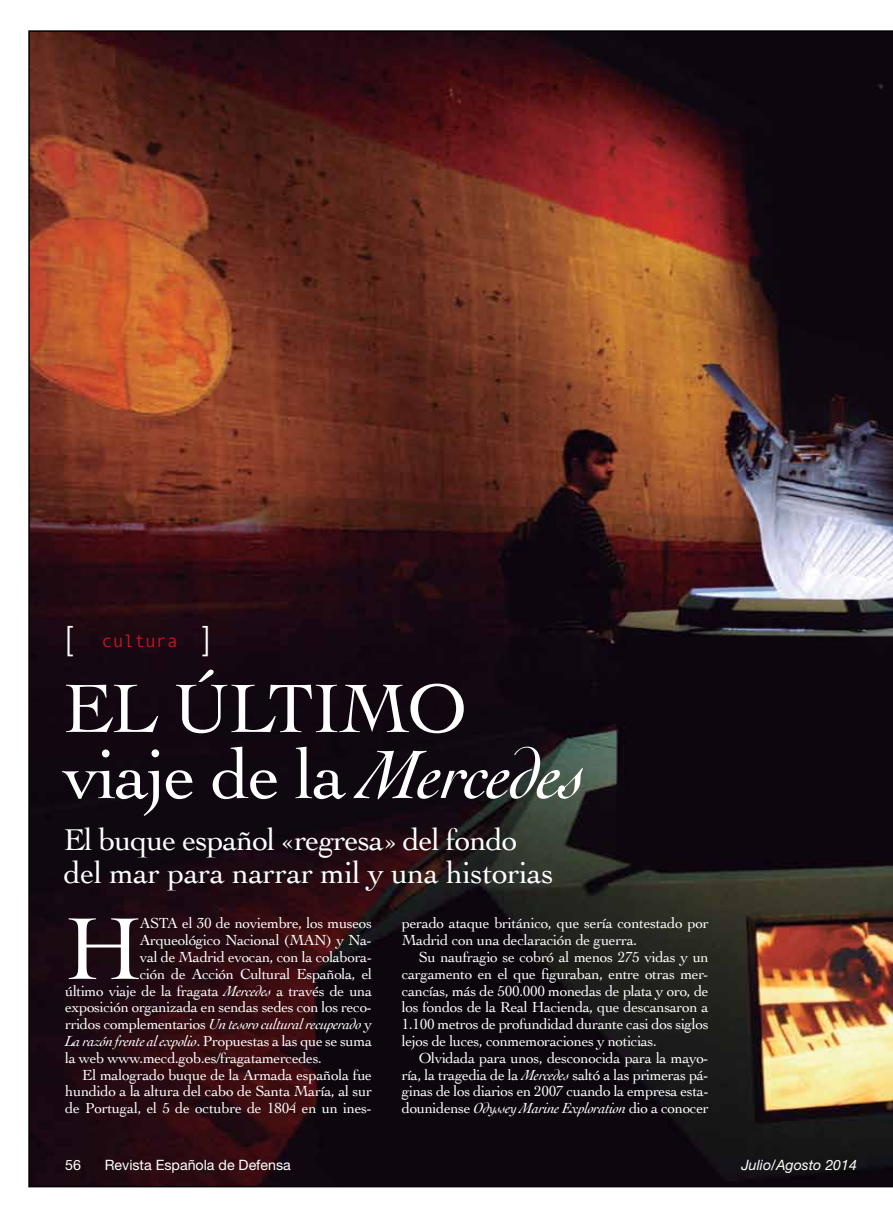
<style>
.page{position:relative;width:893px;height:1217px;background:#fff}
.page>*{position:absolute;margin:0;border:0;box-sizing:border-box;transform-origin:0 0}
.t1{font:92.4px "Cochin";color:#fff}
.t2{font:72px/66px "Cochin";letter-spacing:-.02em;color:#fff}
.t3{font:300 33px "Helvetica Neue";color:#fff}
.t4{font:31.5px/33px "Cochin";letter-spacing:-.03em;color:#fff}
.t5{font:18px "Monotypecom";color:#c4161c}
.t6{font:15.3px/16.8px "Cochin";letter-spacing:-.025em;color:#fff;text-align:justify}
.t7{font:italic 15.3px "Cochin";letter-spacing:-.025em;color:#fff}
.t8{font:14.25px "Helvetica Neue";color:#fff}
.t9{font:italic 14.25px "Helvetica Neue";color:#fff}
.s1{font-family:"Helvetica Neue";font-weight:300;font-size:33px;color:#fff}
.s2{font-style:italic}
.s3{font-style:normal}
</style>
<div class="page">
<img style="left:28px;top:30px;width:865px;height:1156px">
<h3 class="t3" style="left:65px;top:618px;width:9px">[</h3>
<p class="t5" style="left:102px;top:631px;width:110px">cultura <span class="s1">]</span></p>
<h2 class="t2" style="left:63px;top:672px;width:525px">El Último viaje de la <span class="s2">Mercedes</span></h2>
<h3 class="t4" style="left:64px;top:821px;width:491px">El buque español «regresa» del fondo del mar para narrar mil y una historias</h3>
<h1 class="t1" style="left:65px;top:886px;width:78px">H</h1>
<p class="t6" style="left:140px;top:914px;width:234px">ASTA el 30 de noviembre, los museos</p>
<p class="t6" style="left:140px;top:930px;width:234px">Arqueológico Nacional (MAN) y Na-</p>
<p class="t6" style="left:140px;top:947px;width:234px">val de Madrid evocan, con la colabora-</p>
<p class="t6" style="left:140px;top:964px;width:234px">ción de Acción Cultural Española, el</p>
<p class="t6" style="left:65px;top:981px;width:308px">último viaje de la fragata <span class="s2">Mercedes</span> a través de una</p>
<p class="t6" style="left:65px;top:998px;width:308px">exposición organizada en sendas sedes con los reco-</p>
<p class="t7" style="left:65px;top:1013px;width:308px"><span class="s3">rridos complementarios</span> Un tesoro cultural recuperado <span class="s3">y</span></p>
<p class="t6" style="left:65px;top:1031px;width:308px"><span class="s2">La razón frente al expolio</span>. Propuestas a las que se suma</p>
<p class="t6" style="left:65px;top:1048px;width:258px">la web www.mecd.gob.es/fragatamercedes.</p>
<p class="t6" style="left:82px;top:1065px;width:291px">El malogrado buque de la Armada española fue</p>
<p class="t6" style="left:65px;top:1082px;width:308px">hundido a la altura del cabo de Santa María, al sur</p>
<p class="t6" style="left:65px;top:1098px;width:308px">de Portugal, el 5 de octubre de 1804 en un ines-</p>
<p class="t6" style="left:402px;top:914px;width:308px">perado ataque británico, que sería contestado por<br>Madrid con una declaración de guerra.</p>
<p class="t6" style="left:402px;top:947px;width:308px;text-indent:17px">Su naufragio se cobró al menos 275 vidas y un cargamento en el que figuraban, entre otras mer&shy;cancías, más de 500.000 monedas de plata y oro, de los fondos de la Real Hacienda, que descansaron a 1.100 metros de profundidad durante casi dos siglos lejos de luces, conmemoraciones y noticias.</p>
<p class="t6" style="left:402px;top:1048px;width:308px;text-indent:17px">Olvidada para unos, desconocida para la mayo&shy;ría, la tragedia de la <span class="s2">Mercedes</span> saltó a las primeras pá&shy;ginas de los diarios en 2007 cuando la empresa esta&shy;dounidense <span class="s2">Odyssey Marine Exploration</span> dio a conocer</p>
<p class="t8" style="left:65px;top:1156px;width:17px">56</p>
<p class="t8" style="left:105px;top:1156px;width:188px">Revista Española de Defensa</p>
<p class="t9" style="left:741px;top:1156px;width:117px">Julio/Agosto 2014</p>
</div>
